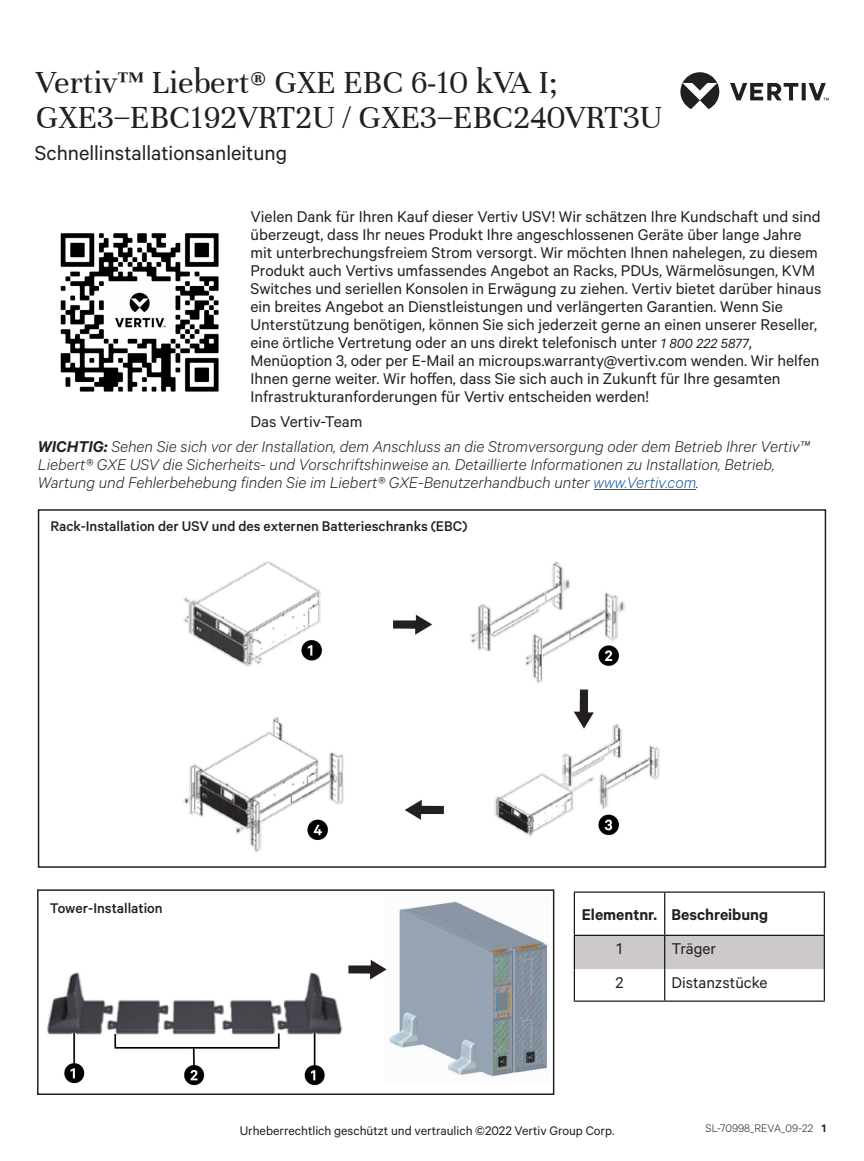
<style>
.page{position:relative;width:864px;height:1161px;background:#fff}
.page>*{position:absolute;margin:0;border:0;box-sizing:border-box;transform-origin:0 0}
.t1{font:34.5px/34.5px "Unna";color:#231f20}
.t2{font:19.5px "Calibre";color:#231f20}
.t3{font:15px/18px "Calibre";color:#231f20}
.t4{font:italic 300 15px/24.6px "Calibre";color:#231f20}
.t5{font:600 15px "Calibre";color:#231f20}
.t6{font:500 13.5px "Calibre";color:#231f20}
.t7{font:12px "Calibre";color:#231f20}
.t8{font:300 10.5px "Calibre";color:#231f20}
.s1{font-style:italic}
.s2{font-weight:400;font-style:normal}
.s3{font-weight:600}
.s4{color:#175d9e}
</style>
<div class="page">
<svg style="left:680px;top:72px;width:149px;height:37px"></svg>
<img style="left:60px;top:233px;width:159px;height:159px">
<hr style="left:594px;top:489px;width:102px;height:1px;background:#175d9e">
<img style="left:47px;top:901px;width:500px;height:185px">
<div style="left:37px;top:889px;width:517px;height:206px;border:2px solid #231f20"></div>
<img style="left:183px;top:561px;width:477px;height:292px">
<div style="left:38px;top:509px;width:788px;height:359px;border:2px solid #231f20"></div>
<svg style="left:575px;top:936px;width:249px;height:65px"></svg>
<hr style="left:574px;top:936px;width:1px;height:33px;background:#000">
<hr style="left:664px;top:936px;width:1px;height:33px;background:#000">
<hr style="left:824px;top:936px;width:1px;height:33px;background:#000">
<hr style="left:574px;top:969px;width:1px;height:32px;background:#000">
<hr style="left:664px;top:969px;width:1px;height:32px;background:#000">
<hr style="left:824px;top:969px;width:1px;height:32px;background:#000">
<hr style="left:574px;top:1001px;width:91px;height:1px;background:#000">
<hr style="left:665px;top:1001px;width:160px;height:1px;background:#000">
<hr style="left:574px;top:892px;width:91px;height:1px;background:#000">
<hr style="left:665px;top:892px;width:160px;height:1px;background:#000">
<hr style="left:574px;top:893px;width:1px;height:42px;background:#000">
<hr style="left:664px;top:893px;width:1px;height:42px;background:#000">
<hr style="left:824px;top:893px;width:1px;height:42px;background:#000">
<hr style="left:574px;top:935px;width:91px;height:1px;background:#000">
<hr style="left:665px;top:935px;width:160px;height:1px;background:#000">
<h1 class="t1" style="left:36px;top:66px;width:628px">Vertiv™ Liebert® GXE EBC 6-10 kVA I;<br>GXE3−EBC192VRT2U / GXE3−EBC240VRT3U</h1>
<h2 class="t2" style="left:35px;top:140px;width:254px">Schnellinstallationsanleitung</h2>
<p class="t3" style="left:251px;top:207px;width:572px">Vielen Dank für Ihren Kauf dieser Vertiv USV! Wir schätzen Ihre Kundschaft und sind überzeugt, dass Ihr neues Produkt Ihre angeschlossenen Geräte über lange Jahre mit unterbrechungsfreiem Strom versorgt. Wir möchten Ihnen nahelegen, zu diesem Produkt auch Vertivs umfassendes Angebot an Racks, PDUs, Wärmelösungen, KVM Switches und seriellen Konsolen in Erwägung zu ziehen. Vertiv bietet darüber hinaus ein breites Angebot an Dienstleistungen und verlängerten Garantien. Wenn Sie Unterstützung benötigen, können Sie sich jederzeit gerne an einen unserer Reseller, eine örtliche Vertretung oder an uns direkt telefonisch unter <span class="s1">1 800 222 5877</span>, Menüoption 3, oder per E-Mail an microups.warranty@vertiv.com wenden. Wir helfen Ihnen gerne weiter. Wir hoffen, dass Sie sich auch in Zukunft für Ihre gesamten Infrastrukturanforderungen für Vertiv entscheiden werden!</p>
<p class="t4" style="left:38px;top:409px;width:774px;text-indent:213px"><span class="s2">Das Vertiv-Team<br></span><span class="s3">WICHTIG:</span> Sehen Sie sich vor der Installation, dem Anschluss an die Stromversorgung oder dem Betrieb Ihrer Vertiv™</p>
<p class="t4" style="left:38px;top:455px;width:738px;line-height:18px">Liebert® GXE USV die Sicherheits- und Vorschriftshinweise an. Detaillierte Informationen zu Installation, Betrieb,<br>Wartung und Fehlerbehebung finden Sie im Liebert® GXE-Benutzerhandbuch unter <span class="s4">www.Vertiv.com</span>.</p>
<p class="t6" style="left:50px;top:516px;width:419px">Rack-Installation der USV und des externen Batterieschranks (EBC)</p>
<p class="t6" style="left:50px;top:899px;width:115px">Tower-Installation</p>
<p class="t5" style="left:582px;top:904px;width:188px">Elementnr. Beschreibung</p>
<p class="t3" style="left:617px;top:939px;width:7px">1</p>
<p class="t3" style="left:671px;top:939px;width:46px">Träger</p>
<p class="t3" style="left:616px;top:973px;width:10px">2</p>
<p class="t3" style="left:671px;top:973px;width:98px">Distanzstücke</p>
<p class="t7" style="left:240px;top:1123px;width:376px">Urheberrechtlich geschützt und vertraulich ©2022 Vertiv Group Corp.</p>
<p class="t8" style="left:706px;top:1122px;width:122px">SL-70998_REVA_09-22 <span class="s3">1</span></p>
</div>
